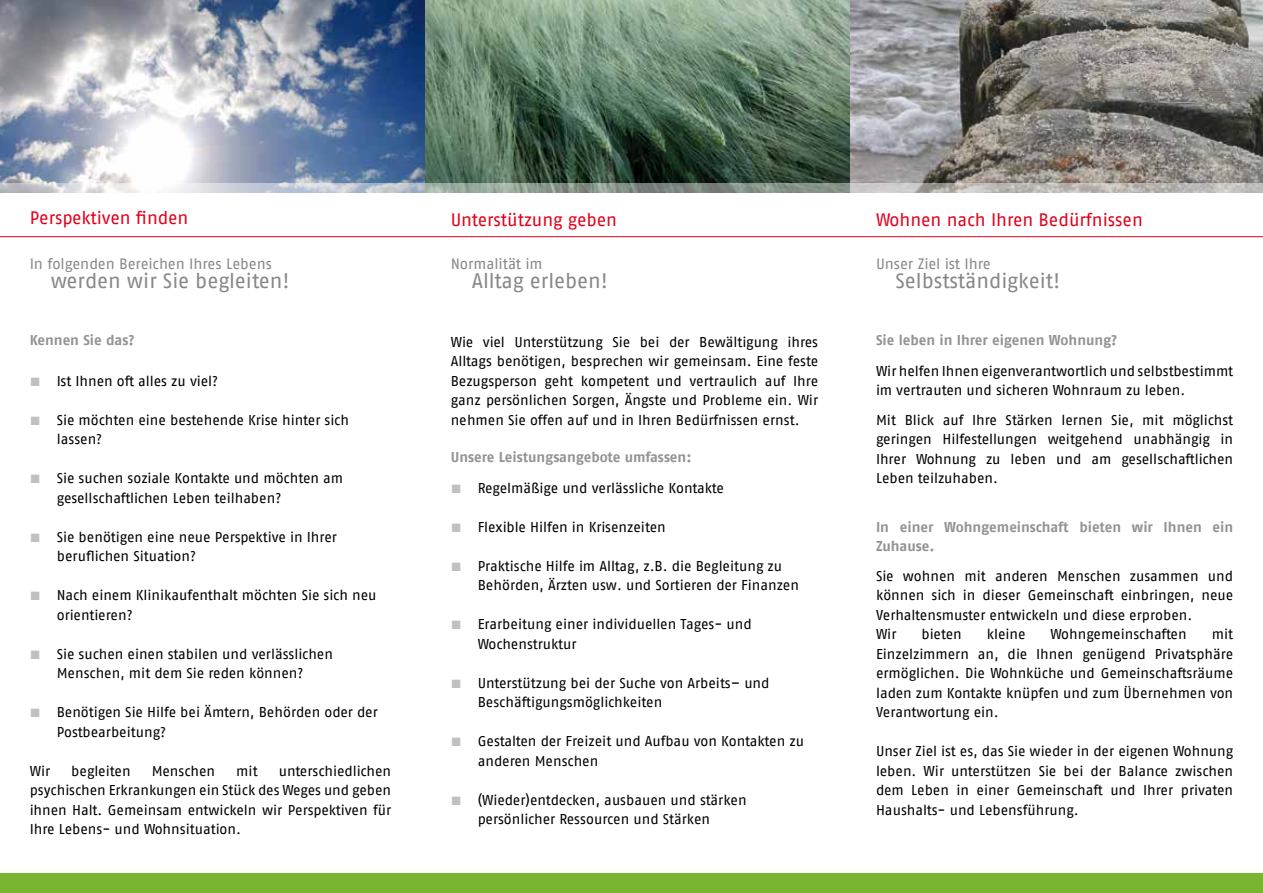
<style>
.page{position:relative;width:1263px;height:893px;background:#fff}
.page>*{position:absolute;margin:0;border:0;box-sizing:border-box;transform-origin:0 0}
.t1{font:21px "AWO Fago Office";color:#87888a}
.t2{font:18px "AWO Fago Office";color:#e2001a}
.t3{font:15px "AWO Fago Office";letter-spacing:-.005em;color:#87888a}
.t4{font:14.25px/19.5px "AWO Fago Office";color:#000}
.t5{font:700 14.25px/19.5px "AWO Fago Office";color:#929395}
.s1{font-family:"Arial";font-size:18px;color:#c1bfbf}
</style>
<div class="page">
<img style="left:0;top:0;width:1263px;height:183px">
<svg style="left:0;top:183px;width:1263px;height:10px;background:#b3b8b5"></svg>
<div style="left:0;top:873px;width:1263px;height:20px;background:#79b530"></div>
<hr style="left:0;top:236px;width:1263px;height:1px;background:#e2001a">
<p class="t2" style="left:30px;top:207px;width:160px">Perspektiven finden</p>
<p class="t3" style="left:30px;top:255px;width:244px">In folgenden Bereichen Ihres Lebens</p>
<h1 class="t1" style="left:51px;top:269px;width:240px">werden wir Sie begleiten!</h1>
<p class="t5" style="left:30px;top:330px;width:106px">Kennen Sie das?</p>
<p class="t4" style="left:30px;top:371px;width:190px"><span class="s1">■</span> Ist Ihnen oft alles zu viel?</p>
<p class="t4" style="left:57px;top:410px;width:294px;text-indent:-27px"><span class="s1">■</span> Sie möchten eine bestehende Krise hinter sich lassen?</p>
<p class="t4" style="left:57px;top:468px;width:288px;text-indent:-27px"><span class="s1">■</span> Sie suchen soziale Kontakte und möchten am gesellschaftlichen Leben teilhaben?</p>
<p class="t4" style="left:57px;top:527px;width:282px;text-indent:-27px"><span class="s1">■</span> Sie benötigen eine neue Perspektive in Ihrer beruflichen Situation?</p>
<p class="t4" style="left:57px;top:585px;width:321px;text-indent:-27px"><span class="s1">■</span> Nach einem Klinikaufenthalt möchten Sie sich neu orientieren?</p>
<p class="t4" style="left:30px;top:644px;width:305px;text-align:center"><span class="s1">■</span> Sie suchen einen stabilen und verlässlichen<br>Menschen, mit dem Sie reden können?</p>
<p class="t4" style="left:57px;top:702px;width:323px;text-indent:-27px"><span class="s1">■</span> Benötigen Sie Hilfe bei Ämtern, Behörden oder der<br>Postbearbeitung?</p>
<p class="t4" style="left:30px;top:761px;width:22px">Wir</p>
<p class="t4" style="left:71px;top:761px;width:61px">begleiten</p>
<p class="t4" style="left:152px;top:761px;width:65px">Menschen</p>
<p class="t4" style="left:236px;top:761px;width:23px">mit</p>
<p class="t4" style="left:30px;top:761px;width:363px;text-align:justify;text-indent:249px">unterschiedlichen psychischen Erkrankungen ein Stück des Weges und geben ihnen Halt. Gemeinsam entwickeln wir Perspektiven für Ihre Lebens- und Wohnsituation.</p>
<p class="t2" style="left:451px;top:210px;width:168px">Unterstützung geben</p>
<p class="t3" style="left:451px;top:255px;width:93px">Normalität im</p>
<h1 class="t1" style="left:472px;top:269px;width:138px">Alltag erleben!</h1>
<p class="t4" style="left:451px;top:332px;width:369px;text-align:justify">Wie viel Unterstützung Sie bei der Bewältigung ihres Alltags benötigen, besprechen wir gemeinsam. Eine feste Bezugsperson geht kompetent und vertraulich auf Ihre ganz persönlichen Sorgen, Ängste und Probleme ein. Wir nehmen Sie offen auf und in Ihren Bedürfnissen ernst.</p>
<p class="t5" style="left:451px;top:447px;width:242px">Unsere Leistungsangebote umfassen:</p>
<p class="t4" style="left:451px;top:478px;width:275px"><span class="s1">■</span> Regelmäßige und verlässliche Kontakte</p>
<p class="t4" style="left:451px;top:517px;width:217px"><span class="s1">■</span> Flexible Hilfen in Krisenzeiten</p>
<p class="t4" style="left:478px;top:556px;width:323px;text-indent:-27px"><span class="s1">■</span> Praktische Hilfe im Alltag, z.B. die Begleitung zu<br>Behörden, Ärzten usw. und Sortieren der Finanzen</p>
<p class="t4" style="left:478px;top:614px;width:276px;text-indent:-27px"><span class="s1">■</span> Erarbeitung einer individuellen Tages- und<br>Wochenstruktur</p>
<p class="t4" style="left:478px;top:673px;width:293px;text-indent:-27px"><span class="s1">■</span> Unterstützung bei der Suche von Arbeits– und<br>Beschäftigungsmöglichkeiten</p>
<p class="t4" style="left:478px;top:731px;width:328px;text-indent:-27px"><span class="s1">■</span> Gestalten der Freizeit und Aufbau von Kontakten zu anderen Menschen</p>
<p class="t4" style="left:478px;top:790px;width:270px;text-indent:-27px"><span class="s1">■</span> (Wieder)entdecken, ausbauen und stärken persönlicher Ressourcen und Stärken</p>
<p class="t2" style="left:876px;top:210px;width:268px">Wohnen nach Ihren Bedürfnissen</p>
<p class="t3" style="left:876px;top:255px;width:116px">Unser Ziel ist Ihre</p>
<h1 class="t1" style="left:895px;top:269px;width:166px">Selbstständigkeit!</h1>
<p class="t5" style="left:876px;top:330px;width:243px">Sie leben in Ihrer eigenen Wohnung?</p>
<p class="t4" style="left:876px;top:361px;width:359px">Wir helfen Ihnen eigenverantwortlich und selbstbestimmt im vertrauten und sicheren Wohnraum zu leben.</p>
<p class="t4" style="left:876px;top:410px;width:359px;text-align:justify">Mit Blick auf Ihre Stärken lernen Sie, mit möglichst geringen Hilfestellungen weitgehend unabhängig in Ihrer Wohnung zu leben und am gesellschaftlichen Leben teilzuhaben.</p>
<p class="t5" style="left:876px;top:517px;width:359px">In einer Wohngemeinschaft bieten wir Ihnen ein<br>Zuhause.</p>
<p class="t4" style="left:876px;top:566px;width:359px">Sie wohnen mit anderen Menschen zusammen und können sich in dieser Gemeinschaft einbringen, neue Verhaltensmuster entwickeln und diese erproben.<br>Wir</p>
<p class="t4" style="left:876px;top:624px;width:359px;text-align:justify;text-indent:336px">mit Einzelzimmern an, die Ihnen genügend Privatsphäre ermöglichen. Die Wohnküche und Gemeinschaftsräume laden zum Kontakte knüpfen und zum Übernehmen von Verantwortung ein.</p>
<p class="t4" style="left:876px;top:741px;width:359px;text-align:justify">Unser Ziel ist es, das Sie wieder in der eigenen Wohnung leben. Wir unterstützen Sie bei der Balance zwischen dem Leben in einer Gemeinschaft und Ihrer privaten Haushalts- und Lebensführung.</p>
<p class="t4" style="left:921px;top:624px;width:42px">bieten</p>
<p class="t4" style="left:987px;top:624px;width:40px">kleine</p>
<p class="t4" style="left:1050px;top:624px;width:138px">Wohngemeinschaften</p>
</div>
